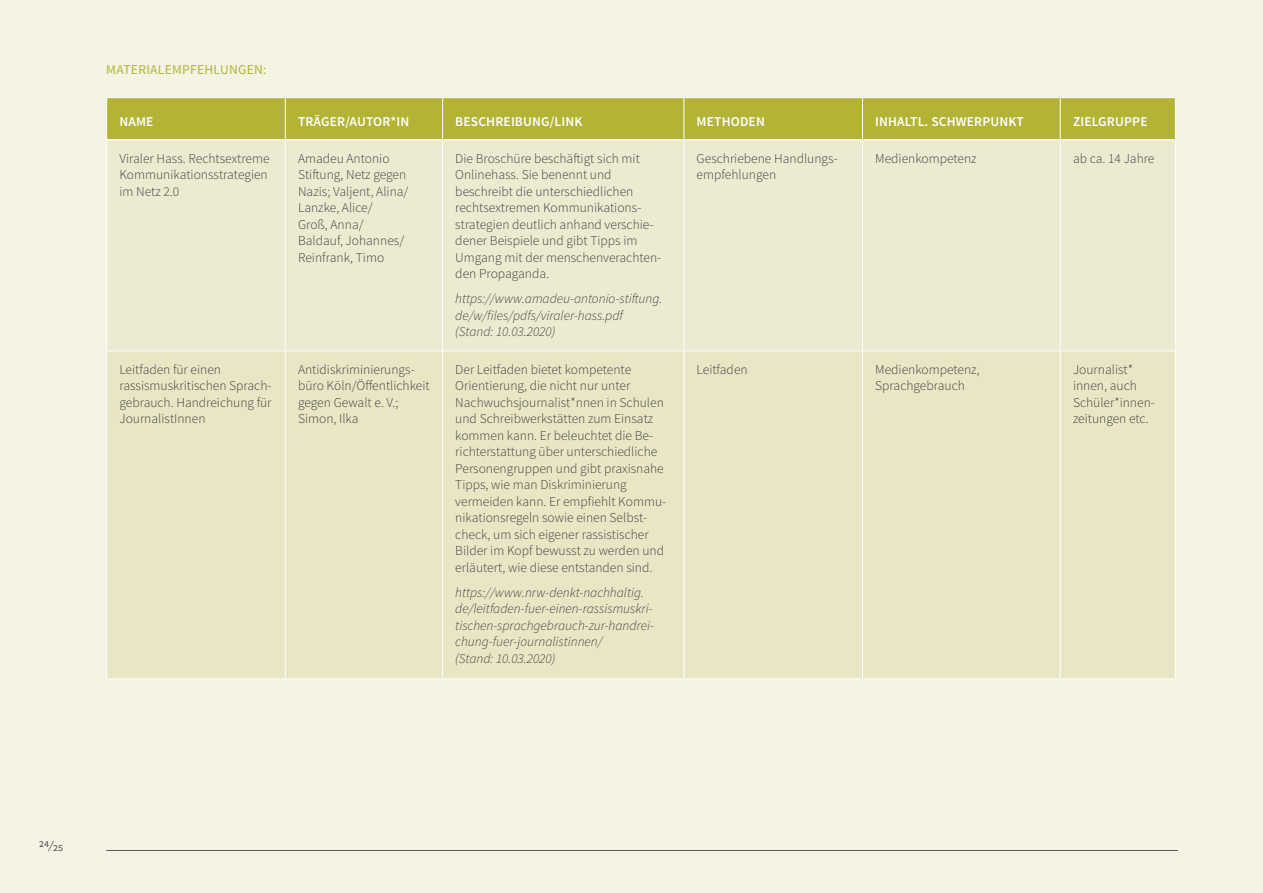
<style>
.page{position:relative;width:1263px;height:893px;background:#f4f3e4}
.page>*{position:absolute;margin:0;border:0;box-sizing:border-box;transform-origin:0 0}
.t1{font:15px "Source Sans Pro";color:#58595b}
.t2{font:300 13.5px/16.5px "Source Sans Pro";color:#414042}
.t3{font:italic 300 13.5px/16.5px "Source Sans Pro";color:#414042}
.t4{font:600 13.5px "Source Sans Pro";letter-spacing:.01em;color:#fff}
.t5{font:13.5px "Source Sans Pro";letter-spacing:.02em;color:#b3b336}
</style>
<div class="page">
<div style="left:107px;top:98px;width:1068px;height:41px;background:#b3b336"></div>
<div style="left:107px;top:140px;width:1068px;height:211px;background:#ecead0"></div>
<div style="left:107px;top:352px;width:1068px;height:326px;background:#e9e6c5"></div>
<hr style="left:106px;top:97px;width:179px;height:1px;background:#fff">
<hr style="left:106px;top:98px;width:1px;height:41px;background:#fff">
<hr style="left:285px;top:97px;width:158px;height:1px;background:#fff">
<hr style="left:285px;top:98px;width:1px;height:41px;background:#fff">
<hr style="left:443px;top:97px;width:241px;height:1px;background:#fff">
<hr style="left:442px;top:98px;width:1px;height:41px;background:#fff">
<hr style="left:684px;top:97px;width:178px;height:1px;background:#fff">
<hr style="left:683px;top:98px;width:1px;height:41px;background:#fff">
<hr style="left:862px;top:97px;width:198px;height:1px;background:#fff">
<hr style="left:862px;top:98px;width:1px;height:41px;background:#fff">
<hr style="left:1060px;top:97px;width:116px;height:1px;background:#fff">
<hr style="left:1060px;top:98px;width:1px;height:41px;background:#fff">
<hr style="left:1175px;top:98px;width:1px;height:41px;background:#fff">
<hr style="left:106px;top:139px;width:179px;height:1px;background:#fff">
<hr style="left:106px;top:140px;width:1px;height:211px;background:#fff">
<hr style="left:285px;top:139px;width:158px;height:1px;background:#fff">
<hr style="left:285px;top:140px;width:1px;height:211px;background:#fff">
<hr style="left:443px;top:139px;width:241px;height:1px;background:#fff">
<hr style="left:442px;top:140px;width:1px;height:211px;background:#fff">
<hr style="left:684px;top:139px;width:178px;height:1px;background:#fff">
<hr style="left:683px;top:140px;width:1px;height:211px;background:#fff">
<hr style="left:862px;top:139px;width:198px;height:1px;background:#fff">
<hr style="left:862px;top:140px;width:1px;height:211px;background:#fff">
<hr style="left:1060px;top:139px;width:116px;height:1px;background:#fff">
<hr style="left:1060px;top:140px;width:1px;height:211px;background:#fff">
<hr style="left:1175px;top:140px;width:1px;height:211px;background:#fff">
<hr style="left:106px;top:351px;width:179px;height:1px;background:#fff">
<hr style="left:106px;top:351px;width:1px;height:327px;background:#fff">
<hr style="left:285px;top:351px;width:158px;height:1px;background:#fff">
<hr style="left:285px;top:351px;width:1px;height:327px;background:#fff">
<hr style="left:443px;top:351px;width:241px;height:1px;background:#fff">
<hr style="left:442px;top:351px;width:1px;height:327px;background:#fff">
<hr style="left:684px;top:351px;width:178px;height:1px;background:#fff">
<hr style="left:683px;top:351px;width:1px;height:327px;background:#fff">
<hr style="left:862px;top:351px;width:198px;height:1px;background:#fff">
<hr style="left:862px;top:351px;width:1px;height:327px;background:#fff">
<hr style="left:1060px;top:351px;width:116px;height:1px;background:#fff">
<hr style="left:1060px;top:351px;width:1px;height:327px;background:#fff">
<hr style="left:1175px;top:351px;width:1px;height:327px;background:#fff">
<hr style="left:106px;top:678px;width:179px;height:1px;background:#fff">
<hr style="left:285px;top:678px;width:158px;height:1px;background:#fff">
<hr style="left:443px;top:678px;width:241px;height:1px;background:#fff">
<hr style="left:684px;top:678px;width:178px;height:1px;background:#fff">
<hr style="left:862px;top:678px;width:198px;height:1px;background:#fff">
<hr style="left:1060px;top:678px;width:116px;height:1px;background:#fff">
<hr style="left:106px;top:850px;width:1072px;height:1px;background:#58595b">
<p class="t5" style="left:106px;top:61px;width:33px">MATERIA</p>
<p class="t5" style="left:158px;top:61px;width:16px">LEMPFEH</p>
<p class="t5" style="left:214px;top:61px;width:54px">LUNGEN:</p>
<p class="t4" style="left:119px;top:113px;width:34px">NAME</p>
<p class="t4" style="left:298px;top:113px;width:113px">TRÄGER/AUTOR*I N</p>
<p class="t4" style="left:455px;top:113px;width:129px">BESCHREI BUNG/LI NK</p>
<p class="t4" style="left:697px;top:113px;width:70px">METHODEN</p>
<p class="t4" style="left:875px;top:113px;width:150px">INHALTL. SCHWERPUNKT</p>
<p class="t4" style="left:1073px;top:113px;width:76px">ZI ELGRUPPE</p>
<p class="t2" style="left:119px;top:150px;width:152px">Viraler Hass. Rechtsextreme<br>Kommunikationsstrategien im Netz 2.0</p>
<p class="t2" style="left:298px;top:150px;width:112px">Amadeu Antonio<br>Stiftung, Netz gegen<br>Nazis; Valjent, Alina/<br>Lanzke, Alice/<br>Groß, Anna/<br>Baldauf, Johannes/<br>Reinfrank, Timo</p>
<p class="t2" style="left:455px;top:150px;width:207px">Die Broschüre beschäftigt sich mit<br>Onlinehass. Sie benennt und beschreibt die unterschiedlichen rechtsextremen Kommunikations&shy;strategien deutlich anhand verschie&shy;dener Beispiele und gibt Tipps im<br>Umgang mit der menschenverachten&shy;den Propaganda.</p>
<p class="t3" style="left:455px;top:290px;width:209px">https://www.amadeu-antonio-stiftung. de/w/files/pdfs/viraler-hass.pdf (Stand: 10.03.2020)</p>
<p class="t2" style="left:697px;top:150px;width:143px">Geschriebene Handlungs&shy;empfehlungen</p>
<p class="t2" style="left:875px;top:150px;width:103px">Medienkompetenz</p>
<p class="t2" style="left:1073px;top:150px;width:83px">ab ca. 14 Jahre</p>
<p class="t2" style="left:119px;top:361px;width:154px">Leitfaden für einen rassismuskritischen Sprach&shy;gebrauch. Handreichung für<br>JournalistInnen</p>
<p class="t2" style="left:298px;top:361px;width:133px">Antidiskriminierungs&shy;büro Köln/Öffentlichkeit gegen Gewalt e. V.;<br>Simon, Ilka</p>
<p class="t2" style="left:455px;top:361px;width:212px">Der Leitfaden bietet kompetente Orientierung, die nicht nur unter Nachwuchsjournalist*nnen in Schulen und Schreibwerkstätten zum Einsatz kommen kann. Er beleuchtet die Be&shy;richterstattung über unterschiedliche Personengruppen und gibt praxisnahe Tipps, wie man Diskriminierung vermeiden kann. Er empfiehlt Kommu&shy;nikationsregeln sowie einen Selbst&shy;check, um sich eigener rassistischer Bilder im Kopf bewusst zu werden und erläutert, wie diese entstanden sind.</p>
<p class="t3" style="left:455px;top:584px;width:200px">https://www.nrw-denkt-nachhaltig. de/leitfaden-fuer-einen-rassismuskri&shy;tischen-sprachgebrauch-zur-handrei&shy;chung-fuer-journalistinnen/<br>(Stand: 10.03.2020)</p>
<p class="t2" style="left:697px;top:361px;width:53px">Leitfaden</p>
<p class="t2" style="left:875px;top:361px;width:106px">Medienkompetenz,<br>Sprachgebrauch</p>
<p class="t2" style="left:1073px;top:361px;width:83px">Journalist* innen, auch<br>Schüler*innen&shy;zeitungen etc.</p>
<p class="t1" style="left:39px;top:837px;width:26px">24/25</p>
</div>
